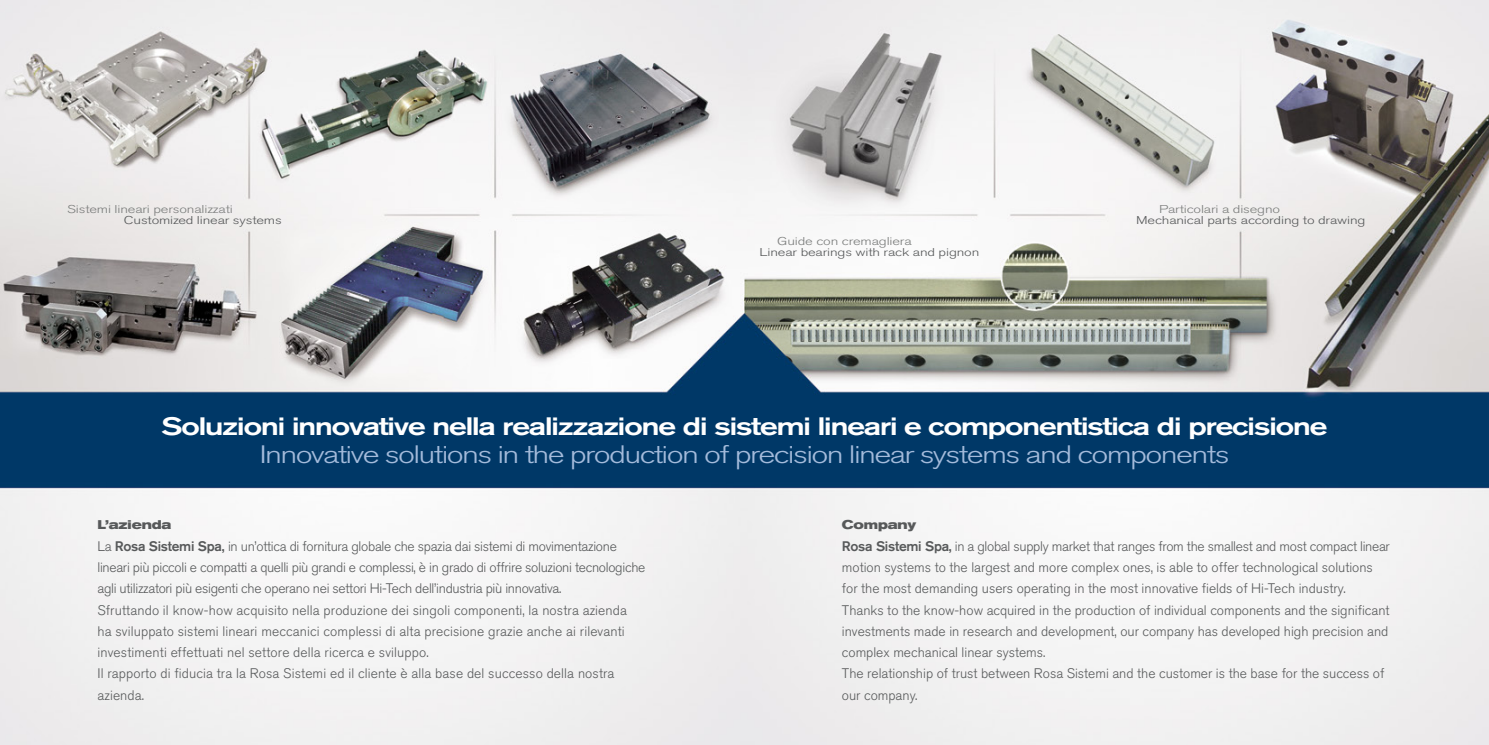
<style>
.page{position:relative;width:1489px;height:745px;background:#fff}
.page>*{position:absolute;margin:0;border:0;box-sizing:border-box;transform-origin:0 0}
.t1{font:500 25px "Akzidenz Grotesk BQ";letter-spacing:-.05em;color:#fff;scale:1.3 1}
.t2{font:300 25px "Akzidenz Grotesk BQ";letter-spacing:-.05em;color:#a4bbdb;scale:1.3 1}
.t3{font:300 13.75px/21.2px "Akzidenz Grotesk BQ";color:#57595a}
.t4{font:700 expanded 12.5px "Akzidenz Grotesk BQ";letter-spacing:-.01em;color:#57595a}
.t5{font:300 11.25px "Akzidenz Grotesk BQ";letter-spacing:-.01em;color:#57595a;scale:1.3 1}
.t6{font:300 11.25px "Akzidenz Grotesk BQ";letter-spacing:-.01em;color:#7b7d7c;scale:1.3 1}
.s1{font-weight:500}
</style>
<div class="page">
<img style="left:0;top:0;width:1488px;height:744px">
<p class="t6" style="left:67px;top:202px;width:129px">Sistemi lineari personalizzati</p>
<p class="t6" style="left:1158px;top:202px;width:95px">Particolari a disegno</p>
<p class="t6" style="left:777px;top:234px;width:105px">Guide con cremagliera</p>
<p class="t5" style="left:124px;top:214px;width:123px">Customized linear systems</p>
<p class="t5" style="left:1135px;top:214px;width:178px">Mechanical parts according to drawing</p>
<p class="t5" style="left:759px;top:246px;width:171px">Linear bearings with rack and pignon</p>
<h1 class="t1" style="left:161px;top:411px;width:899px">Soluzioni innovative nella realizzazione di sistemi lineari e componentistica di precisione</h1>
<h1 class="t2" style="left:259px;top:440px;width:747px">Innovative solutions in the production of precision linear systems and components</h1>
<p class="t4" style="left:97px;top:517px;width:75px">L’azienda</p>
<p class="t3" style="left:97px;top:535px;width:549px">La <span class="s1">Rosa Sistemi Spa,</span> in un’ottica di fornitura globale che spazia dai sistemi di movimentazione lineari più piccoli e compatti a quelli più grandi e complessi, è in grado di offrire soluzioni tecnologiche agli utilizzatori più esigenti che operano nei settori Hi-Tech dell’industria più innovativa.<br>Sfruttando il know-how acquisito nella produzione dei singoli componenti, la nostra azienda<br>ha sviluppato sistemi lineari meccanici complessi di alta precisione grazie anche ai rilevanti investimenti effettuati nel settore della ricerca e sviluppo.<br>Il rapporto di fiducia tra la Rosa Sistemi ed il cliente è alla base del successo della nostra azienda.</p>
<p class="t4" style="left:841px;top:517px;width:76px">Company</p>
<p class="t3" style="left:841px;top:535px;width:549px"><span class="s1">Rosa Sistemi Spa,</span> in a global supply market that ranges from the smallest and most compact linear motion systems to the largest and more complex ones, is able to offer technological solutions for the most demanding users operating in the most innovative fields of Hi-Tech industry.<br>Thanks to the know-how acquired in the production of individual components and the significant investments made in research and development, our company has developed high precision and complex mechanical linear systems.<br>The relationship of trust between Rosa Sistemi and the customer is the base for the success of our company.</p>
</div>
